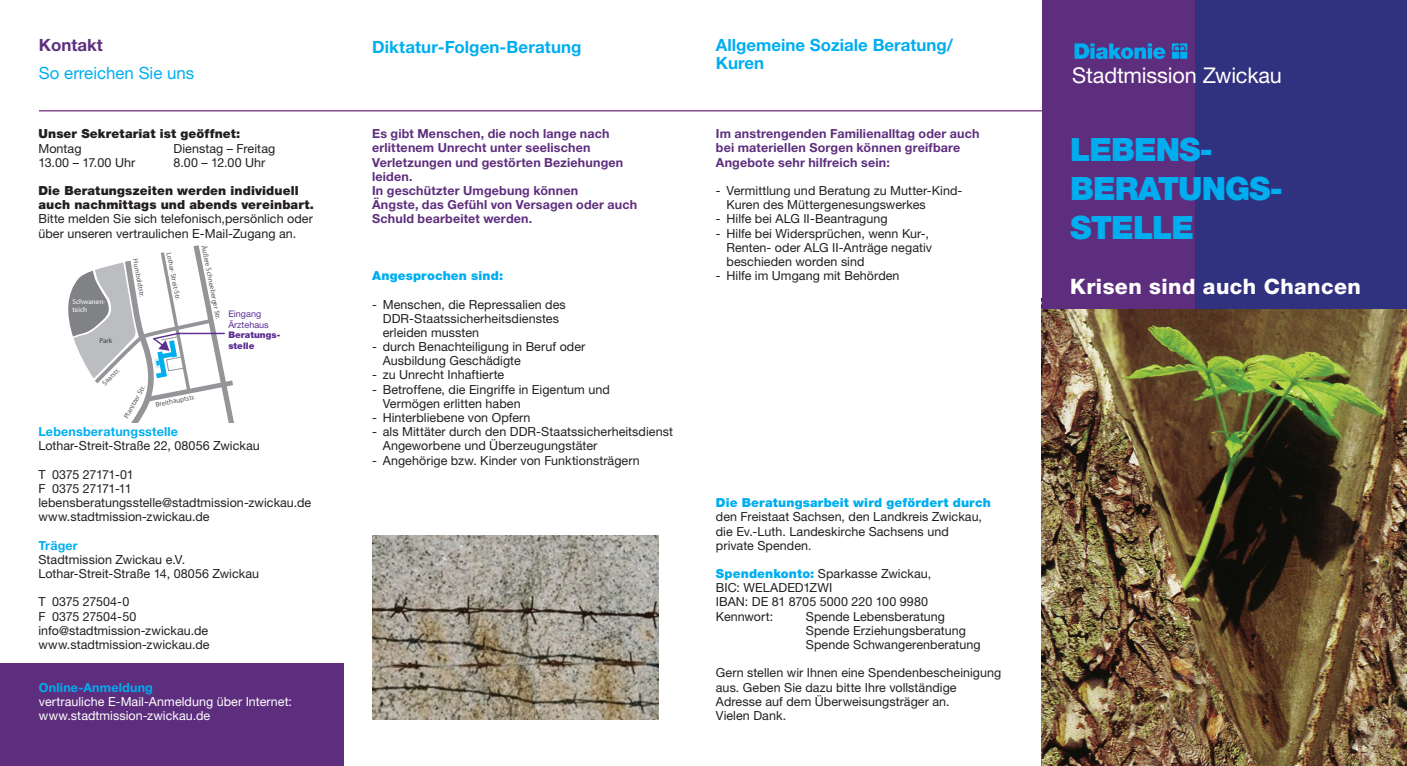
<style>
.page{position:relative;width:1407px;height:766px;background:#fff}
.page>*{position:absolute;margin:0;border:0;box-sizing:border-box;transform-origin:0 0}
.t1{font:900 32.12px/38.6px "Helvetica Neue LT Std";letter-spacing:-.03em;color:#00aeef}
.t2{font:21.75px "Helvetica Neue LT Std";letter-spacing:-.01em;color:#fff}
.t3{font:800 21.25px "Helvetica Neue LT Std";letter-spacing:.02em;color:#fff}
.t4{font:700 16.88px/18.1px "Helvetica Neue LT Std";color:#00aeef}
.t5{font:16.88px "Helvetica Neue LT Std";color:#00aeef}
.t6{font:700 16.88px "Helvetica Neue LT Std";color:#5e2e7e}
.t7{font:12.5px/14.1px "Helvetica Neue LT Std";letter-spacing:.005em;color:#231f20}
.t8{font:700 12.5px/14.1px "Helvetica Neue LT Std";letter-spacing:.015em;color:#5e2e7e}
.t9{font:900 12.5px/14.1px "Helvetica Neue LT Std";letter-spacing:.01em;color:#231f20}
.t10{font:12.5px/14.1px "Helvetica Neue LT Std";letter-spacing:.005em;color:#fff}
.t11{font:900 12.5px "Helvetica Neue LT Std";letter-spacing:.01em;color:#00aeef}
.t12{font:700 12.5px "Helvetica Neue LT Std";letter-spacing:.015em;color:#00aeef}
.t13{font:9px/10.9px "Helvetica Neue LT Std";color:#5b2e91}
.t14{font:900 9px/10.9px "Helvetica Neue LT Std";color:#5b2e91}
.t15{font:7.12px "Myriad Pro";color:#57585a}
.t16{font:7.12px/8.6px "Myriad Pro";color:#fff}
.t17{font:7.12px "Myriad Pro";color:#3e3e3f}
.s1{font-weight:900;color:#00aeef}
</style>
<div class="page">
<img style="left:1042px;top:308px;width:365px;height:457px">
<div style="left:1187px;top:0;width:220px;height:308px;background:#30317f"></div>
<div style="left:1042px;top:0;width:152px;height:308px;background:#5e2e7e"></div>
<svg style="left:1074px;top:43px;width:113px;height:16px"></svg>
<svg style="left:68px;top:245px;width:166px;height:177px"></svg>
<hr style="left:178px;top:332px;width:46px;height:2px;background:#5b2e91">
<img style="left:372px;top:535px;width:286px;height:184px">
<hr style="left:39px;top:110px;width:1003px;height:1px;background:#712c7d">
<div style="left:0;top:663px;width:343px;height:102px;background:#5e2e7e"></div>
<h3 class="t6" style="left:39px;top:35px;width:65px">Kontakt</h3>
<h3 class="t4" style="left:372px;top:38px;width:211px">Diktatur-Folgen-Beratung</h3>
<h3 class="t5" style="left:39px;top:63px;width:157px">So erreichen Sie uns</h3>
<p class="t9" style="left:38px;top:127px;width:203px">Unser Sekretariat ist geöffnet:</p>
<p class="t7" style="left:38px;top:141px;width:45px">Montag</p>
<p class="t7" style="left:173px;top:141px;width:103px">Dienstag – Freitag</p>
<p class="t7" style="left:38px;top:155px;width:98px">13.00 – 17.00 Uhr</p>
<p class="t7" style="left:173px;top:155px;width:93px">8.00 – 12.00 Uhr</p>
<p class="t9" style="left:38px;top:183px;width:277px">Die Beratungszeiten werden individuell auch nachmittags und abends vereinbart.</p>
<p class="t7" style="left:38px;top:212px;width:276px">Bitte melden Sie sich telefonisch,persönlich oder über unseren vertraulichen E-Mail-Zugang an.</p>
<p class="t16" style="left:73px;top:297px;width:34px">Schwanen&shy;teich</p>
<p class="t17" style="left:99px;top:336px;width:14px">Park</p>
<p class="t15" style="left:140px;top:258px;width:41px;rotate:79deg">Humboldtstr.</p>
<p class="t15" style="left:100px;top:381px;width:23px;rotate:-45deg">Saarstr.</p>
<p class="t15" style="left:122px;top:416px;width:38px;rotate:-61deg">Planitzer Str.</p>
<p class="t15" style="left:173px;top:251px;width:50px;rotate:79deg">Lothar-Streit-Str.</p>
<p class="t15" style="left:208px;top:244px;width:77px;rotate:79deg">Äußere Schneeberger Str.</p>
<p class="t13" style="left:228px;top:308px;width:42px">Eingang<br>Ärztehaus</p>
<p class="t14" style="left:228px;top:330px;width:53px">Beratungs&shy;stelle</p>
<p class="t15" style="left:155px;top:400px;width:42px;rotate:-11deg">Breithauptstr.</p>
<p class="t12" style="left:38px;top:424px;width:141px">Lebensberatungsstelle</p>
<p class="t7" style="left:38px;top:438px;width:223px">Lothar-Streit-Straße 22, 08056 Zwickau</p>
<p class="t7" style="left:38px;top:467px;width:274px">T 0375 27171-01<br>F 0375 27171-11 lebensberatungsstelle@stadtmission-zwickau.de www.stadtmission-zwickau.de</p>
<p class="t12" style="left:38px;top:537px;width:41px">Träger</p>
<p class="t7" style="left:38px;top:552px;width:222px">Stadtmission Zwickau e.V.<br>Lothar-Streit-Straße 14, 08056 Zwickau</p>
<p class="t7" style="left:38px;top:594px;width:173px">T 0375 27504-0<br>F 0375 27504-50 info@stadtmission-zwickau.de www.stadtmission-zwickau.de</p>
<p class="t12" style="left:39px;top:679px;width:115px">Online-Anmeldung</p>
<p class="t10" style="left:39px;top:693px;width:254px">vertrauliche E-Mail-Anmeldung über Internet: www.stadtmission-zwickau.de</p>
<p class="t8" style="left:372px;top:126px;width:267px">Es gibt Menschen, die noch lange nach erlittenem Unrecht unter seelischen<br>Verletzungen und gestörten Beziehungen leiden.<br>In geschützter Umgebung können<br>Ängste, das Gefühl von Versagen oder auch<br>Schuld bearbeitet werden.</p>
<p class="t11" style="left:372px;top:268px;width:133px">Angesprochen sind:</p>
<p class="t7" style="left:383px;top:297px;width:185px;text-indent:-11px">- Menschen, die Repressalien des<br>DDR-Staatssicherheitsdienstes erleiden mussten</p>
<p class="t7" style="left:383px;top:339px;width:204px;text-indent:-11px">- durch Benachteiligung in Beruf oder<br>Ausbildung Geschädigte</p>
<p class="t7" style="left:372px;top:367px;width:134px">- zu Unrecht Inhaftierte</p>
<p class="t7" style="left:383px;top:382px;width:229px;text-indent:-11px">- Betroffene, die Eingriffe in Eigentum und<br>Vermögen erlitten haben</p>
<p class="t7" style="left:372px;top:410px;width:160px">- Hinterbliebene von Opfern</p>
<p class="t7" style="left:383px;top:424px;width:292px;text-indent:-11px">- als Mittäter durch den DDR-Staatssicherheitsdienst<br>Angeworbene und Überzeugungstäter</p>
<p class="t7" style="left:372px;top:453px;width:269px">- Angehörige bzw. Kinder von Funktionsträgern</p>
<h3 class="t4" style="left:716px;top:36px;width:239px">Allgemeine Soziale Beratung/<br>Kuren</h3>
<p class="t8" style="left:716px;top:126px;width:265px">Im anstrengenden Familienalltag oder auch bei materiellen Sorgen können greifbare<br>Angebote sehr hilfreich sein:</p>
<p class="t7" style="left:726px;top:183px;width:237px;text-indent:-11px">- Vermittlung und Beratung zu Mutter-Kind-<br>Kuren des Müttergenesungswerkes</p>
<p class="t7" style="left:716px;top:212px;width:173px">- Hilfe bei ALG II-Beantragung</p>
<p class="t7" style="left:726px;top:226px;width:207px;text-indent:-11px">- Hilfe bei Widersprüchen, wenn Kur-,<br>Renten- oder ALG II-Anträge negativ beschieden worden sind</p>
<p class="t7" style="left:716px;top:268px;width:185px">- Hilfe im Umgang mit Behörden</p>
<p class="t11" style="left:716px;top:495px;width:276px">Die Beratungsarbeit wird gefördert durch</p>
<p class="t7" style="left:716px;top:509px;width:268px">den Freistaat Sachsen, den Landkreis Zwickau, die Ev.-Luth. Landeskirche Sachsens und private Spenden.</p>
<p class="t7" style="left:716px;top:566px;width:217px"><span class="s1">Spendenkonto:</span> Sparkasse Zwickau,<br>BIC: WELADED1ZWI<br>IBAN: DE 81 8705 5000 220 100 9980<br>Kennwort:</p>
<p class="t7" style="left:806px;top:608px;width:176px">Spende Lebensberatung<br>Spende Erziehungsberatung<br>Spende Schwangerenberatung</p>
<p class="t7" style="left:716px;top:665px;width:287px">Gern stellen wir Ihnen eine Spendenbescheinigung aus. Geben Sie dazu bitte Ihre vollständige Adresse auf dem Überweisungsträger an.<br>Vielen Dank.</p>
<h2 class="t2" style="left:1072px;top:63px;width:211px">Stadtmission Zwickau</h2>
<h1 class="t1" style="left:1070px;top:130px;width:214px">LEBENS-<br>BERATUNGS-<br>STELLE</h1>
<h3 class="t3" style="left:1070px;top:274px;width:292px">Krisen sind auch Chancen</h3>
</div>
